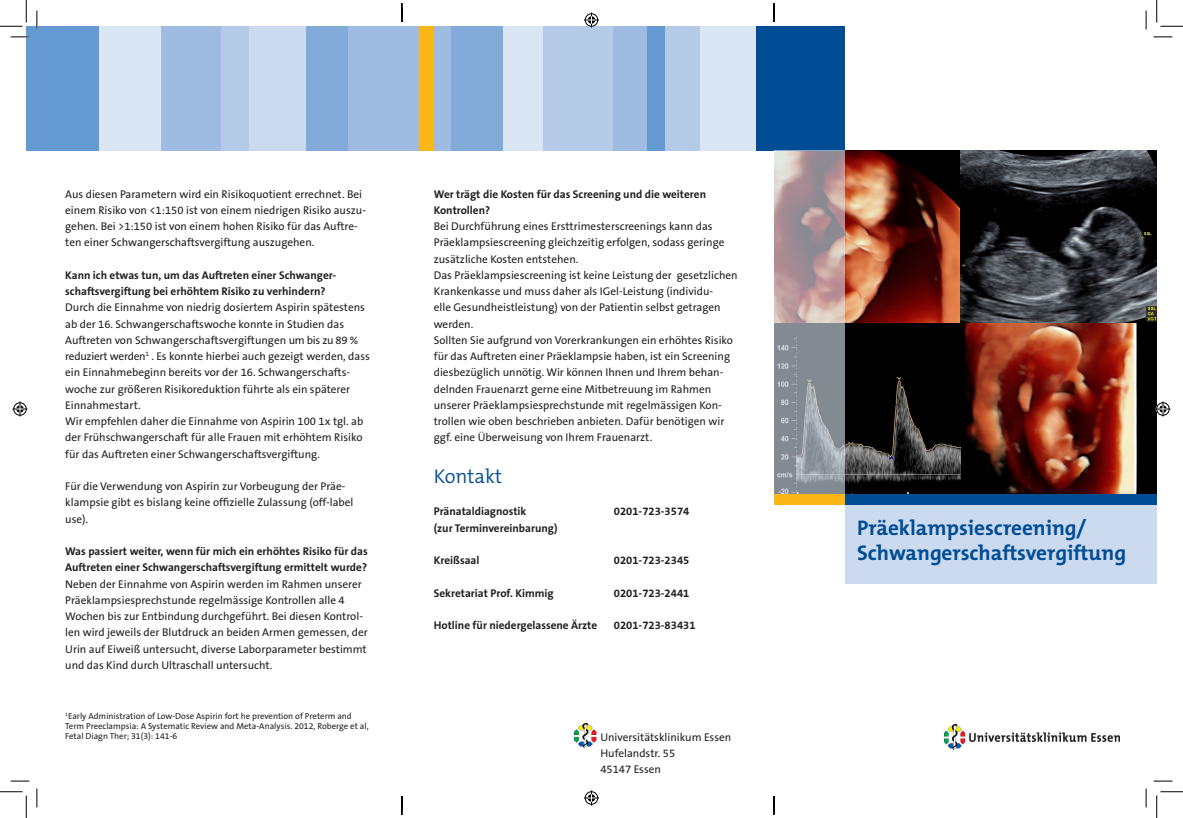
<style>
.page{position:relative;width:1183px;height:818px;background:#fff}
.page>*{position:absolute;margin:0;border:0;box-sizing:border-box;transform-origin:0 0}
.Headline{font:700 21.25px/25.5px "The Mix B7";color:#014d95}
.Inn_Headleine{font:300 20px "The Mix B4";letter-spacing:-.005em;color:#014d95}
.Fließtext{font:11.25px/16.2px "The Sans B5 Plain";color:#231f20}
.Auszeichnung{font:700 11.25px/16.2px "The Sans B7";color:#231f20}
.Pagina_und_Kapitelze{font:8.75px/10px "The Sans B5 Plain";color:#231f20}
</style>
<div class="page">
<img style="left:845px;top:150px;width:312px;height:344px">
<div style="left:845px;top:505px;width:312px;height:78px;background:#ccdaef"></div>
<div style="left:748px;top:26px;width:97px;height:124px;background:#014d95"></div>
<div style="left:26px;top:26px;width:81px;height:124px;background:#6599d1"></div>
<div style="left:100px;top:26px;width:61px;height:124px;background:#dbe6f4"></div>
<div style="left:161px;top:26px;width:70px;height:124px;background:#9fbbe1"></div>
<div style="left:222px;top:26px;width:35px;height:124px;background:#b5cae7"></div>
<div style="left:249px;top:26px;width:70px;height:124px;background:#ccdaef"></div>
<div style="left:306px;top:26px;width:57px;height:124px;background:#81aad9"></div>
<div style="left:348px;top:26px;width:103px;height:124px;background:#9fbbe1"></div>
<div style="left:451px;top:26px;width:57px;height:124px;background:#81aad9"></div>
<div style="left:503px;top:26px;width:57px;height:124px;background:#dbe6f4"></div>
<div style="left:543px;top:26px;width:88px;height:124px;background:#b5cae7"></div>
<div style="left:613px;top:26px;width:47px;height:124px;background:#9fbbe1"></div>
<div style="left:647px;top:26px;width:27px;height:124px;background:#6599d1"></div>
<div style="left:665px;top:26px;width:35px;height:124px;background:#b5cae7"></div>
<div style="left:700px;top:26px;width:55px;height:124px;background:#dbe6f4"></div>
<div style="left:420px;top:26px;width:14px;height:124px;background:#fcb615"></div>
<img style="left:944px;top:725px;width:175px;height:24px">
<img style="left:575px;top:723px;width:22px;height:25px">
<div style="left:845px;top:494px;width:312px;height:11px;background:#014d95"></div>
<div style="left:774px;top:494px;width:71px;height:11px;background:#fcb615"></div>
<svg style="left:774px;top:150px;width:71px;height:344px;background:#a0979d"></svg>
<svg style="left:11px;top:36px;width:18px;height:2px"></svg>
<svg style="left:1153px;top:36px;width:19px;height:2px"></svg>
<svg style="left:11px;top:780px;width:18px;height:2px"></svg>
<svg style="left:1153px;top:780px;width:19px;height:2px"></svg>
<svg style="left:36px;top:11px;width:2px;height:18px"></svg>
<svg style="left:36px;top:788px;width:2px;height:19px"></svg>
<svg style="left:1145px;top:11px;width:2px;height:18px"></svg>
<svg style="left:1145px;top:788px;width:2px;height:19px"></svg>
<svg style="left:0;top:0;width:27px;height:27px"></svg>
<svg style="left:0;top:791px;width:27px;height:27px"></svg>
<svg style="left:1156px;top:0;width:27px;height:27px"></svg>
<svg style="left:1156px;top:791px;width:27px;height:27px"></svg>
<svg style="left:584px;top:13px;width:15px;height:15px"></svg>
<svg style="left:584px;top:790px;width:15px;height:15px"></svg>
<svg style="left:13px;top:401px;width:15px;height:15px"></svg>
<svg style="left:1155px;top:401px;width:15px;height:15px"></svg>
<svg style="left:401px;top:3px;width:2px;height:19px"></svg>
<svg style="left:401px;top:796px;width:2px;height:19px"></svg>
<svg style="left:773px;top:3px;width:2px;height:19px"></svg>
<svg style="left:773px;top:796px;width:2px;height:19px"></svg>
<p class="Fließtext" style="left:65px;top:186px;width:302px">Aus diesen Parametern wird ein Risikoquotient errechnet. Bei einem Risiko von &lt;1:150 ist von einem niedrigen Risiko auszu&shy;gehen. Bei &gt;1:150 ist von einem hohen Risiko für das Auftre&shy;ten einer Schwangerschaftsvergiftung auszugehen.</p>
<p class="Auszeichnung" style="left:65px;top:267px;width:273px">Kann ich etwas tun, um das Auftreten einer Schwanger&shy;schaftsvergiftung bei erhöhtem Risiko zu verhindern?</p>
<p class="Fließtext" style="left:65px;top:300px;width:306px">Durch die Einnahme von niedrig dosiertem Aspirin spätestens ab der 16. Schwangerschaftswoche konnte in Studien das Auftreten von Schwangerschaftsvergiftungen um bis zu 89 % reduziert werden<sup>1</sup> . Es konnte hierbei auch gezeigt werden, dass ein Einnahmebeginn bereits vor der 16. Schwangerschafts&shy;woche zur größeren Risikoreduktion führte als ein späterer Einnahmestart.</p>
<p class="Fließtext" style="left:65px;top:414px;width:300px;text-align:justify">Wir empfehlen daher die Einnahme von Aspirin 100 1x tgl. ab der Frühschwangerschaft für alle Frauen mit erhöhtem Risiko für das Auftreten einer Schwangerschaftsvergiftung.</p>
<p class="Fließtext" style="left:65px;top:479px;width:290px">Für die Verwendung von Aspirin zur Vorbeugung der Präe&shy;klampsie gibt es bislang keine offizielle Zulassung (off-label use).</p>
<p class="Auszeichnung" style="left:65px;top:544px;width:304px">Was passiert weiter, wenn für mich ein erhöhtes Risiko für das<br>Auftreten einer Schwangerschaftsvergiftung ermittelt wurde?</p>
<p class="Fließtext" style="left:65px;top:576px;width:304px">Neben der Einnahme von Aspirin werden im Rahmen unserer Präeklampsiesprechstunde regelmässige Kontrollen alle 4<br>Wochen bis zur Entbindung durchgeführt. Bei diesen Kontrol&shy;len wird jeweils der Blutdruck an beiden Armen gemessen, der Urin auf Eiweiß untersucht, diverse Laborparameter bestimmt und das Kind durch Ultraschall untersucht.</p>
<p class="Pagina_und_Kapitelze" style="left:65px;top:712px;width:305px"><sup>1</sup>Early Administration of Low-Dose Aspirin fort he prevention of Preterm and<br>Term Preeclampsia: A Systematic Review and Meta-Analysis. 2012, Roberge et al,<br>Fetal Diagn Ther; 31(3): 141-6</p>
<p class="Auszeichnung" style="left:434px;top:186px;width:274px">Wer trägt die Kosten für das Screening und die weiteren<br>Kontrollen?</p>
<p class="Fließtext" style="left:434px;top:219px;width:292px">Bei Durchführung eines Ersttrimesterscreenings kann das<br>Präeklampsiescreening gleichzeitig erfolgen, sodass geringe zusätzliche Kosten entstehen.</p>
<p class="Fließtext" style="left:434px;top:267px;width:305px">Das Präeklampsiescreening ist keine Leistung der gesetzlichen Krankenkasse und muss daher als IGel-Leistung (individu-<br>elle Gesundheistleistung) von der Patientin selbst getragen werden.</p>
<p class="Fließtext" style="left:434px;top:332px;width:301px">Sollten Sie aufgrund von Vorerkrankungen ein erhöhtes Risiko für das Auftreten einer Präeklampsie haben, ist ein Screening diesbezüglich unnötig. Wir können Ihnen und Ihrem behan&shy;delnden Frauenarzt gerne eine Mitbetreuung im Rahmen unserer Präeklampsiesprechstunde mit regelmässigen Kon&shy;trollen wie oben beschrieben anbieten. Dafür benötigen wir ggf. eine Überweisung von Ihrem Frauenarzt.</p>
<p class="Inn_Headleine" style="left:434px;top:466px;width:70px">Kontakt</p>
<p class="Auszeichnung" style="left:434px;top:504px;width:94px">Pränataldiagnostik</p>
<p class="Auszeichnung" style="left:614px;top:504px;width:77px">0201-723-3574</p>
<p class="Auszeichnung" style="left:434px;top:520px;width:125px">(zur Terminvereinbarung)</p>
<p class="Auszeichnung" style="left:434px;top:552px;width:47px">Kreißsaal</p>
<p class="Auszeichnung" style="left:614px;top:552px;width:77px">0201-723-2345</p>
<p class="Auszeichnung" style="left:434px;top:585px;width:121px">Sekretariat Prof. Kimmig</p>
<p class="Auszeichnung" style="left:614px;top:585px;width:77px">0201-723-2441</p>
<p class="Auszeichnung" style="left:434px;top:617px;width:165px">Hotline für niedergelassene Ärzte</p>
<p class="Auszeichnung" style="left:614px;top:617px;width:83px">0201-723-83431</p>
<p class="Fließtext" style="left:600px;top:729px;width:132px">Universitätsklinikum Essen</p>
<p class="Fließtext" style="left:600px;top:745px;width:76px">Hufelandstr. 55</p>
<p class="Fließtext" style="left:600px;top:762px;width:62px">45147 Essen</p>
<p class="Headline" style="left:857px;top:515px;width:270px">Präeklampsiescreening/<br>Schwangerschaftsvergiftung</p>
</div>
